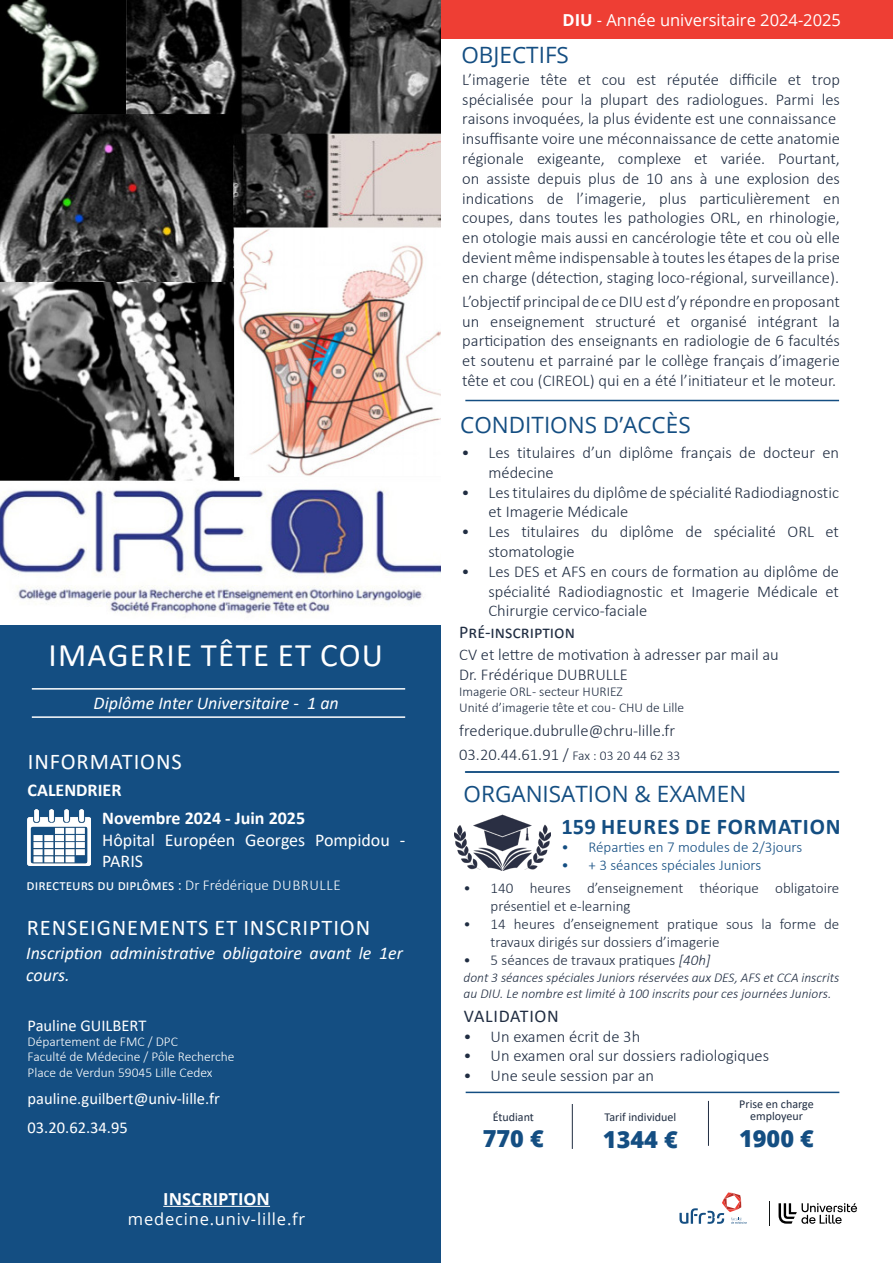
<style>
.page{position:relative;width:893px;height:1263px;background:#fff}
.page>*{position:absolute;margin:0;border:0;box-sizing:border-box;transform-origin:0 0}
.TITRE_FORMATION{font:33px "Calibri";letter-spacing:.04em;color:#fff}
.prix{font:800 23.55px "Open Sans";color:#144e82}
.titre_description{font:22.5px "Open Sans";color:#144e82}
.t1{font:22.5px "Calibri";letter-spacing:.04em;color:#fff}
.t2{font:700 22.5px "Calibri";letter-spacing:.04em;color:#144e82}
.Phrase_information_inscription{font:italic 18px/21.6px "Calibri";color:#fff}
.t3{font:18px/21.6px "Calibri";color:#fff}
.t4{font:700 18px "Calibri";color:#fff}
.TYPE_DE_FORMATION{font:italic 18px "Calibri";color:#fff}
.t5{font:18px "Calibri";color:#202d42}
.t6{font:18px "Calibri";letter-spacing:.04em;color:#202d42}
.Paragraphe{font:300 16.5px/19.8px "Calibri";color:#202d42;text-align:justify}
.t7{font:16.5px "Calibri";color:#fff}
.t8{font:16.5px "Open Sans";color:#fff}
.t9{font:16.5px "Open Sans";letter-spacing:.05em;color:#fff}
.t10{font:700 16.5px "Open Sans";color:#fff}
.t11{font:300 15px/18px "Calibri";color:#202d42}
.t12{font:300 15px "Calibri";color:#144e82}
.t13{font:15px "Calibri";color:#fff}
.t14{font:italic 300 13.5px/16.2px "Calibri";color:#202d42}
.t15{font:300 13.5px "Calibri";color:#fff}
.t16{font:300 13.5px "Calibri";color:#202d42}
.TITRE_PRIX{font:12px/12px "Calibri";color:#202d42;text-align:center}
.s1{font-weight:300}
.s2{font-weight:700}
.s3{font-size:13.5px}
.s4{font-style:italic}
</style>
<div class="page">
<div style="left:0;top:624px;width:440px;height:639px;background:#144e82"></div>
<div style="left:439px;top:0;width:454px;height:39px;background:#ee3e34"></div>
<hr style="left:163px;top:1206px;width:107px;height:1px;background:#fff">
<svg style="left:778px;top:1203px;width:79px;height:21px"></svg>
<svg style="left:769px;top:1201px;width:1px;height:25px"></svg>
<svg style="left:679px;top:1192px;width:68px;height:32px"></svg>
<hr style="left:32px;top:716px;width:373px;height:2px;background:#fff">
<hr style="left:32px;top:688px;width:373px;height:2px;background:#fff">
<img style="left:28px;top:809px;width:63px;height:57px">
<img style="left:0;top:0;width:440px;height:614px">
<hr style="left:465px;top:400px;width:374px;height:1px;background:#144e82">
<hr style="left:466px;top:1091px;width:373px;height:2px;background:#144e82">
<img style="left:455px;top:814px;width:96px;height:57px">
<hr style="left:572px;top:1104px;width:1px;height:45px;background:#202d42">
<hr style="left:708px;top:1101px;width:1px;height:45px;background:#202d42">
<hr style="left:465px;top:771px;width:374px;height:2px;background:#144e82">
<p class="TITRE_FORMATION" style="left:48px;top:632px;width:336px">IMAGERIE TÊTE ET COU</p>
<p class="TYPE_DE_FORMATION" style="left:94px;top:690px;width:247px">Diplôme Inter Universitaire - 1 an</p>
<p class="t1" style="left:28px;top:746px;width:155px">INFORMATIONS</p>
<p class="t4" style="left:28px;top:778px;width:95px">CALENDRIER</p>
<p class="t4" style="left:102px;top:805px;width:204px">Novembre 2024 - Juin 2025</p>
<p class="t3" style="left:102px;top:828px;width:304px">Hôpital Européen Georges Pompidou -<br>PARIS</p>
<p class="t13" style="left:27px;top:874px;width:316px">directeurs du diplômes : <span class="s1">Dr Frédérique DUBRULLE</span></p>
<p class="t1" style="left:27px;top:912px;width:345px">RENSEIGNEMENTS ET INSCRIPTION</p>
<p class="Phrase_information_inscription" style="left:26px;top:941px;width:378px">Inscription administrative obligatoire avant le 1er cours.</p>
<p class="t7" style="left:28px;top:1014px;width:120px">Pauline GUILBERT</p>
<p class="t15" style="left:28px;top:1033px;width:152px">Département de FMC / DPC</p>
<p class="t15" style="left:28px;top:1048px;width:209px">Faculté de Médecine / Pôle Recherche</p>
<p class="t15" style="left:28px;top:1064px;width:187px">Place de Verdun 59045 Lille Cedex</p>
<p class="t7" style="left:28px;top:1087px;width:194px">pauline.guilbert@univ-lille.fr</p>
<p class="t7" style="left:28px;top:1116px;width:102px">03.20.62.34.95</p>
<p class="t10" style="left:163px;top:1187px;width:108px">INSCRIPTION</p>
<p class="t9" style="left:128px;top:1207px;width:179px">medecine.univ-lille.fr</p>
<p class="t8" style="left:562px;top:9px;width:280px"><span class="s2">DIU</span> - Année universitaire 2024-2025</p>
<p class="titre_description" style="left:461px;top:39px;width:109px">OBJECTIFS</p>
<p class="Paragraphe" style="left:462px;top:69px;width:379px">L’imagerie tête et cou est réputée difficile et trop spécialisée pour la plupart des radiologues. Parmi les raisons invoquées, la plus évidente est une connaissance</p>
<p class="Paragraphe" style="left:462px;top:129px;width:379px">insuffisante voire une méconnaissance de cette anatomie régionale exigeante, complexe et variée. Pourtant, on assiste depuis plus de 10 ans à une explosion des indications de l’imagerie, plus particulièrement en coupes, dans toutes les pathologies ORL, en rhinologie, en otologie mais aussi en cancérologie tête et cou où elle devient même indispensable à toutes les étapes de la prise en charge (détection, staging loco-régional, surveillance).</p>
<p class="Paragraphe" style="left:462px;top:291px;width:379px">L’objectif principal de ce DIU est d’y répondre en proposant un enseignement structuré et organisé intégrant la participation des enseignants en radiologie de 6 facultés et soutenu et parrainé par le collège français d’imagerie tête et cou (CIREOL) qui en a été l’initiateur et le moteur.</p>
<p class="titre_description" style="left:460px;top:410px;width:232px">CONDITIONS D’ACCÈS</p>
<p class="Paragraphe" style="left:488px;top:442px;width:352px;text-indent:-27px">• Les titulaires d’un diplôme français de docteur en médecine</p>
<p class="Paragraphe" style="left:488px;top:482px;width:352px;text-indent:-27px">• Les titulaires du diplôme de spécialité Radiodiagnostic et Imagerie Médicale</p>
<p class="Paragraphe" style="left:488px;top:522px;width:352px;text-indent:-27px">• Les titulaires du diplôme de spécialité ORL et stomatologie</p>
<p class="Paragraphe" style="left:488px;top:561px;width:352px;text-indent:-27px">• Les DES et AFS en cours de formation au diplôme de spécialité Radiodiagnostic et Imagerie Médicale et Chirurgie cervico-faciale</p>
<p class="t5" style="left:459px;top:619px;width:117px">Pré-inscription</p>
<p class="Paragraphe" style="left:459px;top:644px;width:321px">CV et lettre de motivation à adresser par mail au</p>
<p class="Paragraphe" style="left:459px;top:664px;width:170px">Dr. Frédérique DUBRULLE</p>
<p class="t16" style="left:459px;top:683px;width:165px">Imagerie ORL - secteur HURIEZ</p>
<p class="t16" style="left:459px;top:699px;width:226px">Unité d’imagerie tête et cou - CHU de Lille</p>
<p class="Paragraphe" style="left:459px;top:720px;width:218px">frederique.dubrulle@chru-lille.fr</p>
<p class="Paragraphe" style="left:459px;top:744px;width:223px">03.20.44.61.91 / <span class="s3">Fax : 03 20 44 62 33</span></p>
<p class="titre_description" style="left:464px;top:778px;width:284px">ORGANISATION &amp; EXAMEN</p>
<p class="t2" style="left:561px;top:810px;width:281px">159 HEURES DE FORMATION</p>
<p class="t12" style="left:561px;top:837px;width:242px">• Réparties en 7 modules de 2/3jours</p>
<p class="t12" style="left:561px;top:855px;width:201px">• + 3 séances spéciales Juniors</p>
<p class="t11" style="left:491px;top:879px;width:350px;text-indent:-27px">• 140 heures d’enseignement théorique obligatoire présentiel et e-learning</p>
<p class="t11" style="left:491px;top:915px;width:350px;text-indent:-27px">• 14 heures d’enseignement pratique sous la forme de travaux dirigés sur dossiers d’imagerie</p>
<p class="t11" style="left:464px;top:951px;width:248px">• 5 séances de travaux pratiques <span class="s4">[40h]</span></p>
<p class="t14" style="left:464px;top:969px;width:377px">dont 3 séances spéciales Juniors réservées aux DES, AFS et CCA inscrits au DIU. Le nombre est limité à 100 inscrits pour ces journées Juniors.</p>
<p class="t6" style="left:464px;top:1003px;width:96px">VALIDATION</p>
<p class="Paragraphe" style="left:464px;top:1026px;width:178px">• Un examen écrit de 3h</p>
<p class="Paragraphe" style="left:464px;top:1046px;width:307px">• Un examen oral sur dossiers radiologiques</p>
<p class="Paragraphe" style="left:464px;top:1065px;width:192px">• Une seule session par an</p>
<p class="TITRE_PRIX" style="left:493px;top:1111px;width:43px">Étudiant</p>
<p class="prix" style="left:483px;top:1121px;width:63px">770 €</p>
<p class="TITRE_PRIX" style="left:604px;top:1110px;width:73px">Tarif individuel</p>
<p class="prix" style="left:603px;top:1121px;width:76px">1344 €</p>
<p class="TITRE_PRIX" style="left:739px;top:1097px;width:76px">Prise en charge employeur</p>
<p class="prix" style="left:739px;top:1121px;width:76px">1900 €</p>
</div>
